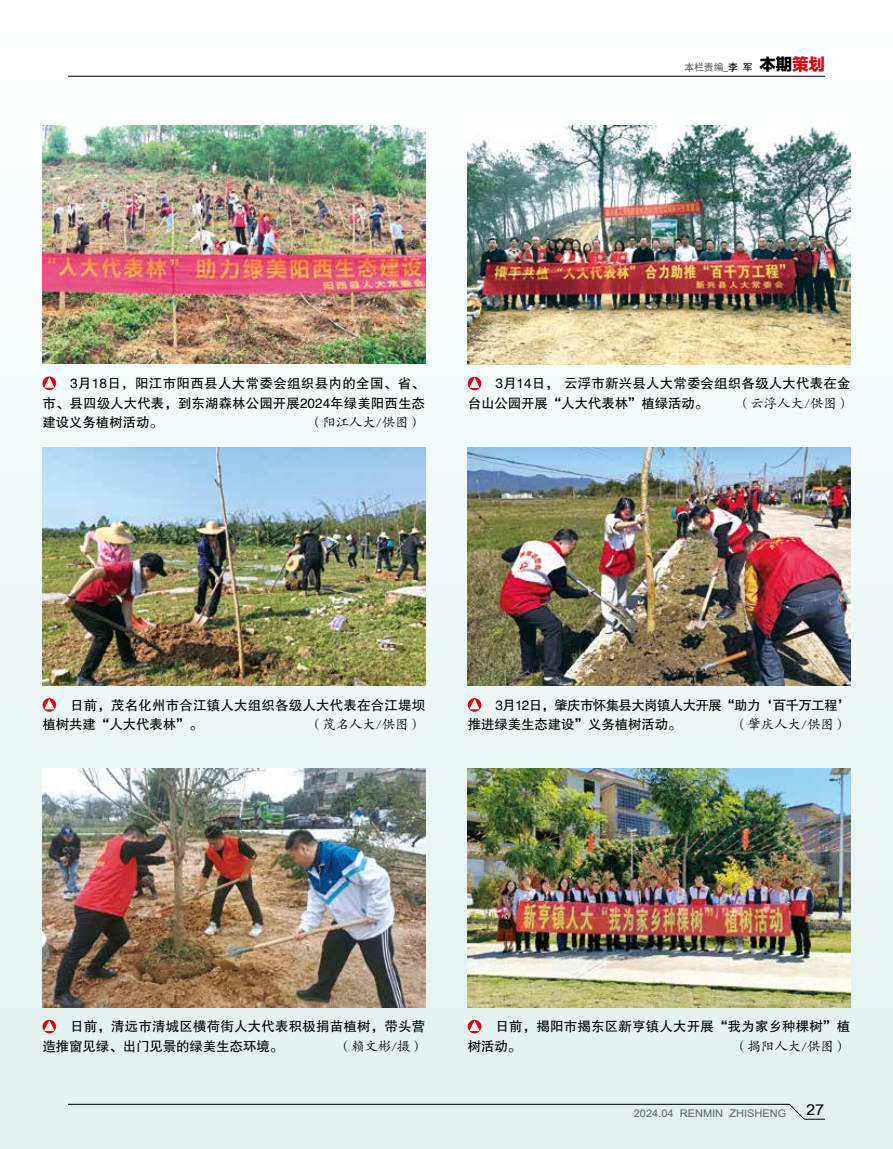
<style>
.page{position:relative;width:893px;height:1149px;background:#fff}
.page>*{position:absolute;margin:0;border:0;box-sizing:border-box;transform-origin:0 0}
.t1{font:15px "Arial";color:#000;scale:1.1 1}
.t2{font:13.5px/19.5px "FZHTJW GB1 0";letter-spacing:.005em;color:#000}
.t3{font:13.5px "FZKTJW GB1 0";letter-spacing:-.01em;color:#000}
.t4{font:13.5px/19.5px "FZHTJW GB1 0";letter-spacing:-.05em;color:#000}
.t5{font:10.5px "Arial";color:#636262;scale:1.05 1}
.t6{font:9.75px "Heiti CSEG Medium GB";color:#636262}
.s1{color:#000}
.s2{font-family:"FZLTTHJW GB1 0";font-size:16.5px;color:#000}
.s3{font-family:"FZLTTHJW GB1 0";font-size:16.5px;color:#d7000f}
</style>
<div class="page">
<div style="left:0;top:0;width:893px;height:1148px;background:linear-gradient(to bottom,#fefefe,#dfefed)"></div>
<img style="left:468px;top:768px;width:382px;height:238px">
<div style="left:468px;top:698px;width:13px;height:13px;background:#e55c65;border-radius:50%"></div>
<svg style="left:469px;top:698px;width:11px;height:11px"></svg>
<svg style="left:43px;top:1019px;width:13px;height:14px"></svg>
<svg style="left:44px;top:1019px;width:11px;height:11px"></svg>
<svg style="left:43px;top:376px;width:13px;height:14px"></svg>
<svg style="left:44px;top:377px;width:11px;height:10px"></svg>
<div style="left:43px;top:698px;width:13px;height:13px;background:#e55c65;border-radius:50%"></div>
<svg style="left:44px;top:698px;width:11px;height:11px"></svg>
<svg style="left:468px;top:1019px;width:13px;height:14px"></svg>
<svg style="left:469px;top:1020px;width:11px;height:10px"></svg>
<img style="left:468px;top:447px;width:382px;height:238px">
<img style="left:43px;top:768px;width:382px;height:238px">
<img style="left:43px;top:125px;width:382px;height:239px">
<img style="left:43px;top:447px;width:382px;height:238px">
<svg style="left:468px;top:376px;width:13px;height:14px"></svg>
<svg style="left:469px;top:377px;width:11px;height:11px"></svg>
<img style="left:468px;top:126px;width:382px;height:238px">
<hr style="left:68px;top:76px;width:757px;height:1px;background:#000">
<svg style="left:68px;top:1103px;width:757px;height:16px;background:#d3e2e1"></svg>
<p class="t6" style="left:684px;top:62px;width:142px">本栏责编_<span class="s1">李 军</span> <span class="s2">本期</span><span class="s3">策划</span></p>
<p class="t2" style="left:43px;top:374px;width:384px;text-align:justify;text-indent:28px">3月18日，阳江市阳西县人大常委会组织县内的全国、省、市、县四级人大代表，到东湖森林公园开展2024年绿美阳西生态建设义务植树活动。</p>
<p class="t3" style="left:309px;top:415px;width:115px">（阳江人大/供图）</p>
<p class="t2" style="left:468px;top:374px;width:384px;text-indent:28px">3月14日， 云浮市新兴县人大常委会组织各级人大代表在金台山公园开展“人大代表林”植绿活动。</p>
<p class="t3" style="left:737px;top:396px;width:115px">（云浮人大/供图）</p>
<p class="t2" style="left:43px;top:695px;width:384px;text-indent:28px">日前，茂名化州市合江镇人大组织各级人大代表在合江堤坝植树共建“人大代表林”。</p>
<p class="t3" style="left:309px;top:717px;width:115px">（茂名人大/供图）</p>
<p class="t4" style="left:468px;top:695px;width:384px;text-indent:28px">3月12日，肇庆市怀集县大岗镇人大开展“助力‘百千万工程’推进绿美生态建设”义务植树活动。</p>
<p class="t3" style="left:734px;top:717px;width:115px">（肇庆人大/供图）</p>
<p class="t2" style="left:43px;top:1016px;width:384px;text-indent:28px">日前，清远市清城区横荷街人大代表积极捐苗植树，带头营造推窗见绿、出门见景的绿美生态环境。</p>
<p class="t3" style="left:338px;top:1038px;width:88px">（赖文彬/摄）</p>
<p class="t2" style="left:468px;top:1016px;width:384px;text-indent:28px">日前，揭阳市揭东区新亨镇人大开展“我为家乡种棵树”植树活动。</p>
<p class="t3" style="left:734px;top:1038px;width:115px">（揭阳人大/供图）</p>
<p class="t5" style="left:634px;top:1105px;width:147px">2024.04 RENMIN ZHISHENG</p>
<p class="t1" style="left:806px;top:1099px;width:18px">27</p>
</div>
